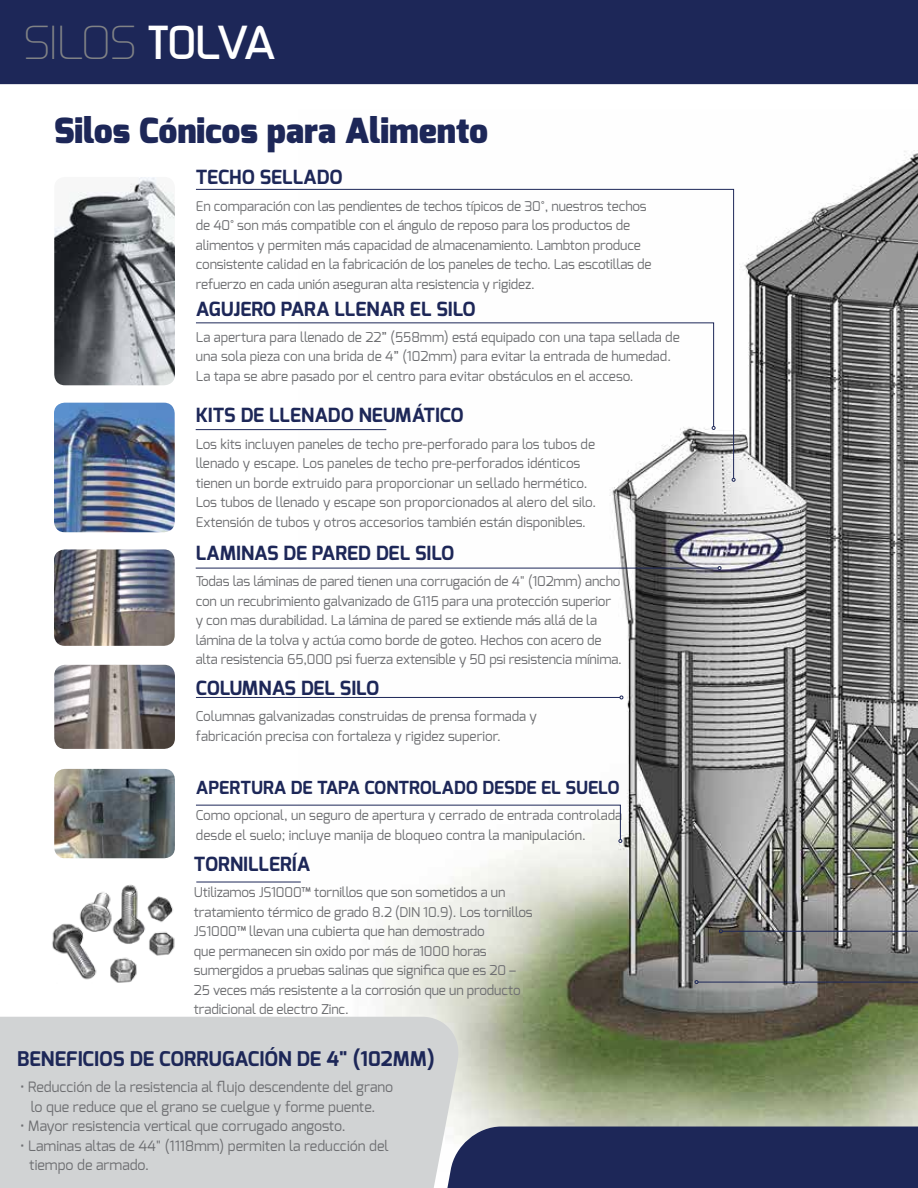
<style>
.page{position:relative;width:918px;height:1188px;background:#fff}
.page>*{position:absolute;margin:0;border:0;box-sizing:border-box;transform-origin:0 0}
.t1{font:300 47.4px "Continuum";letter-spacing:-.01em;color:#808285}
.t2{font:900 34.5px "Exo";color:#1d2758}
.t3{font:700 20.25px "Exo";color:#1d2758}
.t4{font:700 19.5px "Exo";color:#1d2758}
.t5{font:700 18px "Exo";color:#1d2758}
.t6{font:14.25px/19.5px "Exo";color:#6d6e71;text-align:center}
.t7{font:13.5px/19.5px "Exo";letter-spacing:-.01em;color:#6d6e71}
.s1{font-weight:500;color:#fff}
</style>
<div class="page">
<img style="left:299px;top:150px;width:619px;height:977px">
<div style="left:0;top:1017px;width:462px;height:171px;background:#d1d3d4"></div>
<div style="left:0;top:0;width:918px;height:84px;background:#1d2758"></div>
<div style="left:445px;top:1127px;width:473px;height:61px;background:#1d2758"></div>
<img style="left:54px;top:769px;width:121px;height:89px">
<img style="left:54px;top:549px;width:121px;height:97px">
<img style="left:54px;top:177px;width:121px;height:208px">
<img style="left:54px;top:665px;width:121px;height:84px">
<svg style="left:195px;top:189px;width:539px;height:290px"></svg>
<svg style="left:732px;top:478px;width:3px;height:4px"></svg>
<hr style="left:196px;top:568px;width:522px;height:1px;background:#1d2758">
<svg style="left:718px;top:566px;width:3px;height:4px"></svg>
<svg style="left:195px;top:322px;width:519px;height:105px"></svg>
<svg style="left:712px;top:426px;width:4px;height:4px"></svg>
<hr style="left:196px;top:697px;width:424px;height:1px;background:#1d2758">
<svg style="left:196px;top:804px;width:426px;height:39px"></svg>
<img style="left:54px;top:403px;width:121px;height:129px">
<hr style="left:196px;top:429px;width:190px;height:1px;background:#1d2758">
<hr style="left:196px;top:882px;width:105px;height:1px;background:#1d2758">
<img style="left:52px;top:884px;width:123px;height:99px">
<svg style="left:719px;top:881px;width:199px;height:52px;background:#868584"></svg>
<hr style="left:698px;top:982px;width:220px;height:1px;background:#1d2758">
<svg style="left:695px;top:980px;width:3px;height:4px"></svg>
<h1 class="t1" style="left:24px;top:14px;width:252px">SILOS <span class="s1">TOLVA</span></h1>
<h2 class="t2" style="left:54px;top:108px;width:436px">Silos Cónicos para Alimento</h2>
<h3 class="t4" style="left:196px;top:165px;width:148px">TECHO SELLADO</h3>
<p class="t7" style="left:196px;top:196px;width:457px">En comparación con las pendientes de techos típicos de 30°, nuestros techos de 40° son más compatible con el ángulo de reposo para los productos de alimentos y permiten más capacidad de almacenamiento. Lambton produce consistente calidad en la fabricación de los paneles de techo. Las escotillas de refuerzo en cada unión aseguran alta resistencia y rigidez.</p>
<h3 class="t4" style="left:196px;top:296px;width:281px">AGUJERO PARA LLENAR EL SILO</h3>
<p class="t7" style="left:196px;top:327px;width:485px">La apertura para llenado de 22” (558mm) está equipado con una tapa sellada de una sola pieza con una brida de 4” (102mm) para evitar la entrada de humedad.<br>La tapa se abre pasado por el centro para evitar obstáculos en el acceso.</p>
<h3 class="t4" style="left:196px;top:403px;width:269px">KITS DE LLENADO NEUMÁTICO</h3>
<p class="t7" style="left:196px;top:434px;width:402px">Los kits incluyen paneles de techo pre-perforado para los tubos de llenado y escape. Los paneles de techo pre-perforados idénticos tienen un borde extruido para proporcionar un sellado hermético.<br>Los tubos de llenado y escape son proporcionados al alero del silo.<br>Extensión de tubos y otros accesorios también están disponibles.</p>
<h3 class="t4" style="left:196px;top:541px;width:260px">LAMINAS DE PARED DEL SILO</h3>
<p class="t7" style="left:196px;top:572px;width:428px">Todas las láminas de pared tienen una corrugación de 4" (102mm) ancho con un recubrimiento galvanizado de G115 para una protección superior y con mas durabilidad. La lámina de pared se extiende más allá de la lámina de la tolva y actúa como borde de goteo. Hechos con acero de alta resistencia 65,000 psi fuerza extensible y 50 psi resistencia mínima.</p>
<h3 class="t4" style="left:196px;top:675px;width:185px">COLUMNAS DEL SILO</h3>
<p class="t7" style="left:196px;top:706px;width:343px">Columnas galvanizadas construidas de prensa formada y fabricación precisa con fortaleza y rigidez superior.</p>
<h3 class="t5" style="left:196px;top:776px;width:425px">APERTURA DE TAPA CONTROLADO DESDE EL SUELO</h3>
<p class="t7" style="left:196px;top:806px;width:428px">Como opcional, un seguro de apertura y cerrado de entrada controlada desde el suelo; incluye manija de bloqueo contra la manipulación.</p>
<h3 class="t4" style="left:194px;top:852px;width:118px">TORNILLERÍA</h3>
<p class="t7" style="left:194px;top:883px;width:340px">Utilizamos JS1000™ tornillos que son sometidos a un tratamiento térmico de grado 8.2 (DIN 10.9). Los tornillos JS1000™ llevan una cubierta que han demostrado<br>que permanecen sin oxido por más de 1000 horas sumergidos a pruebas salinas que significa que es 20 – 25 veces más resistente a la corrosión que un producto tradicional de electro Zinc.</p>
<h3 class="t3" style="left:17px;top:1046px;width:419px">BENEFICIOS DE CORRUGACIÓN DE 4" (102MM)</h3>
<p class="t6" style="left:20px;top:1078px;width:374px">• Reducción de la resistencia al flujo descendente del grano lo que reduce que el grano se cuelgue y forme puente.</p>
<p class="t6" style="left:20px;top:1117px;width:327px">• Mayor resistencia vertical que corrugado angosto.</p>
<p class="t6" style="left:29px;top:1136px;width:361px;text-align:left;text-indent:-9px">• Laminas altas de 44" (1118mm) permiten la reducción del tiempo de armado.</p>
</div>
